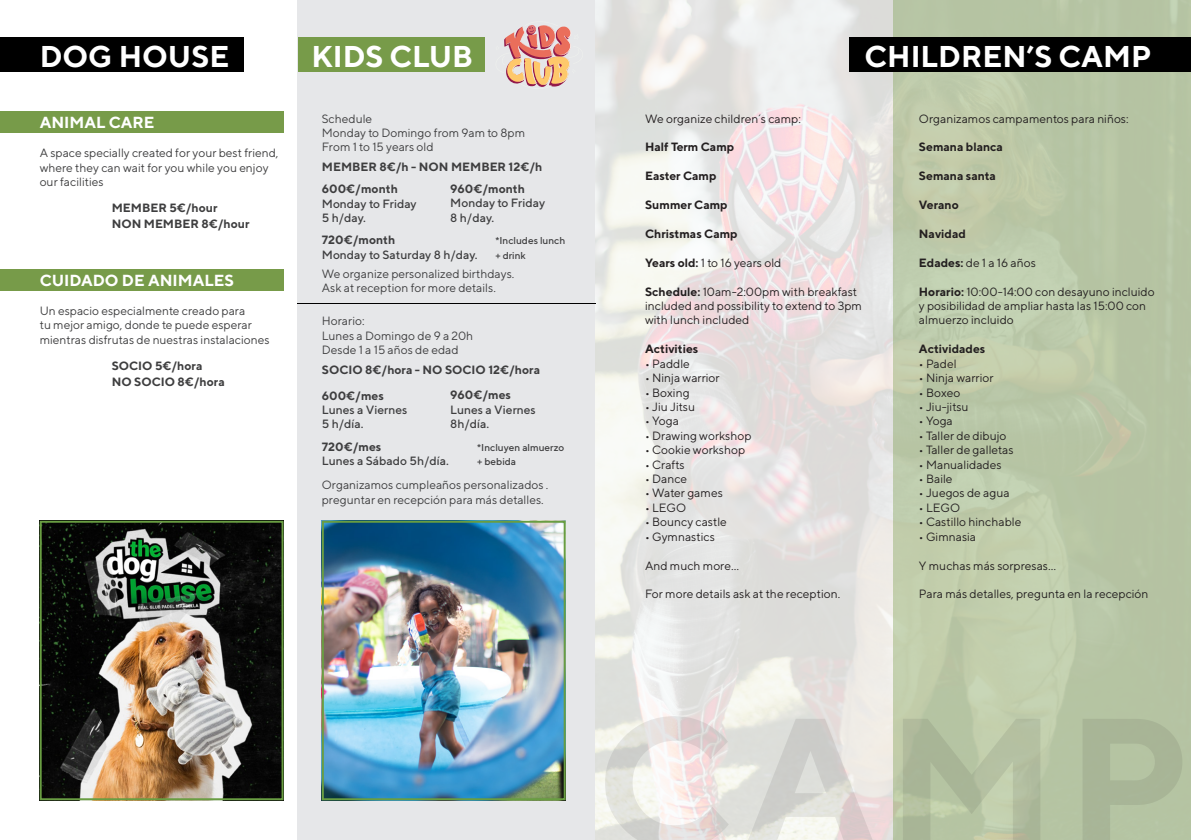
<style>
.page{position:relative;width:1191px;height:840px;background:#fff}
.page>*{position:absolute;margin:0;border:0;box-sizing:border-box;transform-origin:0 0}
.t1{font:700 30px "TT Norms";color:#fff}
.t2{font:700 16px "TT Norms";color:#fff}
.t3{font:12px/14.4px "TT Norms";color:#231f20}
.t4{font:12px/14.4px "TT Norms";color:#3e3e3f}
.t5{font:700 12px "TT Norms";color:#3e3e3f}
.t6{font:500 12px "TT Norms";color:#3e3e3f}
.t7{font:700 12px "TT Norms";color:#231f20}
.t8{font:500 10px "TT Norms";color:#3e3e3f}
.s1{font-weight:700}
</style>
<div class="page">
<div style="left:297px;top:0;width:298px;height:839px;background:#e6e7e9"></div>
<img style="left:595px;top:0;width:298px;height:839px">
<div style="left:893px;top:0;width:298px;height:839px;background:linear-gradient(to right,#c1cdac,#b5c3a3)"></div>
<div style="left:0;top:38px;width:244px;height:34px;background:#000"></div>
<div style="left:298px;top:38px;width:186px;height:34px;background:#779b49"></div>
<div style="left:849px;top:38px;width:342px;height:34px;background:#000"></div>
<div style="left:0;top:111px;width:283px;height:22px;background:#779b49"></div>
<div style="left:0;top:268px;width:283px;height:22px;background:#779b49"></div>
<hr style="left:297px;top:303px;width:298px;height:1px;background:#000">
<svg style="left:504px;top:25px;width:67px;height:62px"></svg>
<img style="left:325px;top:523px;width:237px;height:273px">
<div style="left:322px;top:520px;width:243px;height:279px;border:2px solid #699d42"></div>
<img style="left:43px;top:523px;width:237px;height:273px">
<div style="left:40px;top:520px;width:243px;height:279px;border:2px solid #699d42"></div>
<p class="t1" style="left:40px;top:37px;width:191px">DOG HOUSE</p>
<p class="t1" style="left:312px;top:37px;width:163px">KIDS CLUB</p>
<p class="t1" style="left:864px;top:37px;width:288px">CHILDREN’S CAMP</p>
<p class="t2" style="left:40px;top:113px;width:116px">ANIMAL CARE</p>
<p class="t4" style="left:40px;top:145px;width:240px">A space specially created for your best friend, where they can wait for you while you enjoy our facilities</p>
<p class="t5" style="left:112px;top:200px;width:107px">MEMBER 5€/hour</p>
<p class="t5" style="left:112px;top:216px;width:139px">NON MEMBER 8€/hour</p>
<p class="t2" style="left:40px;top:270px;width:196px">CUIDADO DE ANIMALES</p>
<p class="t4" style="left:40px;top:303px;width:231px">Un espacio especialmente creado para<br>tu mejor amigo, donde te puede esperar mientras disfrutas de nuestras instalaciones</p>
<p class="t5" style="left:112px;top:358px;width:92px">SOCIO 5€/hora</p>
<p class="t5" style="left:112px;top:374px;width:115px">NO SOCIO 8€/hora</p>
<p class="t4" style="left:322px;top:111px;width:52px">Schedule</p>
<p class="t4" style="left:322px;top:125px;width:205px">Monday to Domingo from 9am to 8pm</p>
<p class="t4" style="left:322px;top:140px;width:113px">From 1 to 15 years old</p>
<p class="t5" style="left:322px;top:160px;width:222px">MEMBER 8€/h - NON MEMBER 12€/h</p>
<p class="t5" style="left:322px;top:181px;width:78px">600€/month</p>
<p class="t6" style="left:322px;top:196px;width:96px">Monday to Friday</p>
<p class="t6" style="left:322px;top:210px;width:46px">5 h/day.</p>
<p class="t5" style="left:450px;top:181px;width:76px">960€/month</p>
<p class="t6" style="left:450px;top:195px;width:96px">Monday to Friday</p>
<p class="t6" style="left:450px;top:210px;width:45px">8 h/day.</p>
<p class="t5" style="left:322px;top:232px;width:75px">720€/month</p>
<p class="t6" style="left:322px;top:247px;width:157px">Monday to Saturday 8 h/day.</p>
<p class="t8" style="left:495px;top:235px;width:71px">*Includes lunch</p>
<p class="t8" style="left:495px;top:249px;width:32px">+ drink</p>
<p class="t4" style="left:322px;top:266px;width:194px">We organize personalized birthdays.</p>
<p class="t4" style="left:322px;top:280px;width:175px">Ask at reception for more details.</p>
<p class="t4" style="left:322px;top:313px;width:44px">Horario:</p>
<p class="t4" style="left:322px;top:328px;width:153px">Lunes a Domingo de 9 a 20h</p>
<p class="t4" style="left:322px;top:342px;width:138px">Desde 1 a 15 años de edad</p>
<p class="t5" style="left:322px;top:362px;width:220px">SOCIO 8€/hora - NO SOCIO 12€/hora</p>
<p class="t5" style="left:322px;top:387px;width:64px">600€/mes</p>
<p class="t6" style="left:322px;top:402px;width:87px">Lunes a Viernes</p>
<p class="t6" style="left:322px;top:416px;width:43px">5 h/día.</p>
<p class="t5" style="left:450px;top:387px;width:62px">960€/mes</p>
<p class="t6" style="left:450px;top:402px;width:87px">Lunes a Viernes</p>
<p class="t6" style="left:450px;top:416px;width:40px">8h/día.</p>
<p class="t5" style="left:322px;top:438px;width:61px">720€/mes</p>
<p class="t6" style="left:322px;top:453px;width:128px">Lunes a Sábado 5h/día.</p>
<p class="t8" style="left:477px;top:441px;width:89px">*Incluyen almuerzo</p>
<p class="t8" style="left:477px;top:455px;width:40px">+ bebida</p>
<p class="t4" style="left:322px;top:477px;width:228px">Organizamos cumpleaños personalizados . preguntar en recepción para más detalles.</p>
<p class="t3" style="left:645px;top:111px;width:157px">We organize children´s camp:</p>
<p class="t7" style="left:645px;top:140px;width:91px">Half Term Camp</p>
<p class="t7" style="left:645px;top:168px;width:73px">Easter Camp</p>
<p class="t7" style="left:645px;top:197px;width:84px">Summer Camp</p>
<p class="t7" style="left:645px;top:226px;width:94px">Christmas Camp</p>
<p class="t3" style="left:645px;top:255px;width:138px"><span class="s1">Years old:</span> 1 to 16 years old</p>
<p class="t3" style="left:645px;top:284px;width:218px"><span class="s1">Schedule:</span> 10am-2:00pm with breakfast included and possibility to extend to 3pm</p>
<p class="t3" style="left:645px;top:312px;width:106px">with lunch included</p>
<p class="t7" style="left:645px;top:341px;width:55px">Activities</p>
<p class="t3" style="left:645px;top:356px;width:46px">• Paddle</p>
<p class="t3" style="left:645px;top:370px;width:76px">• Ninja warrior</p>
<p class="t3" style="left:645px;top:384px;width:46px">• Boxing</p>
<p class="t3" style="left:645px;top:399px;width:52px">• Jiu Jitsu</p>
<p class="t3" style="left:645px;top:413px;width:35px">• Yoga</p>
<p class="t3" style="left:645px;top:428px;width:108px">• Drawing workshop</p>
<p class="t3" style="left:645px;top:442px;width:102px">• Cookie workshop</p>
<p class="t3" style="left:645px;top:456px;width:41px">• Crafts</p>
<p class="t3" style="left:645px;top:471px;width:44px">• Dance</p>
<p class="t3" style="left:645px;top:485px;width:79px">• Water games</p>
<p class="t3" style="left:645px;top:500px;width:43px">• LEGO</p>
<p class="t3" style="left:645px;top:514px;width:83px">• Bouncy castle</p>
<p class="t3" style="left:645px;top:528px;width:71px">• Gymnastics</p>
<p class="t3" style="left:645px;top:557px;width:96px">And much more…</p>
<p class="t3" style="left:645px;top:586px;width:197px">For more details ask at the reception.</p>
<p class="t3" style="left:919px;top:111px;width:211px">Organizamos campamentos para niños:</p>
<p class="t7" style="left:919px;top:140px;width:85px">Semana blanca</p>
<p class="t7" style="left:919px;top:168px;width:79px">Semana santa</p>
<p class="t7" style="left:919px;top:197px;width:41px">Verano</p>
<p class="t7" style="left:919px;top:226px;width:48px">Navidad</p>
<p class="t3" style="left:919px;top:255px;width:118px"><span class="s1">Edades:</span> de 1 a 16 años</p>
<p class="t3" style="left:919px;top:284px;width:237px"><span class="s1">Horario:</span> 10:00-14:00 con desayuno incluido y posibilidad de ampliar hasta las 15:00 con almuerzo incluido</p>
<p class="t7" style="left:919px;top:341px;width:68px">Actividades</p>
<p class="t3" style="left:919px;top:356px;width:39px">• Padel</p>
<p class="t3" style="left:919px;top:370px;width:76px">• Ninja warrior</p>
<p class="t3" style="left:919px;top:384px;width:43px">• Boxeo</p>
<p class="t3" style="left:919px;top:399px;width:51px">• Jiu-jitsu</p>
<p class="t3" style="left:919px;top:413px;width:35px">• Yoga</p>
<p class="t3" style="left:919px;top:428px;width:89px">• Taller de dibujo</p>
<p class="t3" style="left:919px;top:442px;width:96px">• Taller de galletas</p>
<p class="t3" style="left:919px;top:456px;width:84px">• Manualidades</p>
<p class="t3" style="left:919px;top:471px;width:35px">• Baile</p>
<p class="t3" style="left:919px;top:485px;width:92px">• Juegos de agua</p>
<p class="t3" style="left:919px;top:500px;width:43px">• LEGO</p>
<p class="t3" style="left:919px;top:514px;width:104px">• Castillo hinchable</p>
<p class="t3" style="left:919px;top:528px;width:59px">• Gimnasia</p>
<p class="t3" style="left:919px;top:557px;width:139px">Y muchas más sorpresas…</p>
<p class="t3" style="left:919px;top:586px;width:231px">Para más detalles, pregunta en la recepción</p>
</div>
